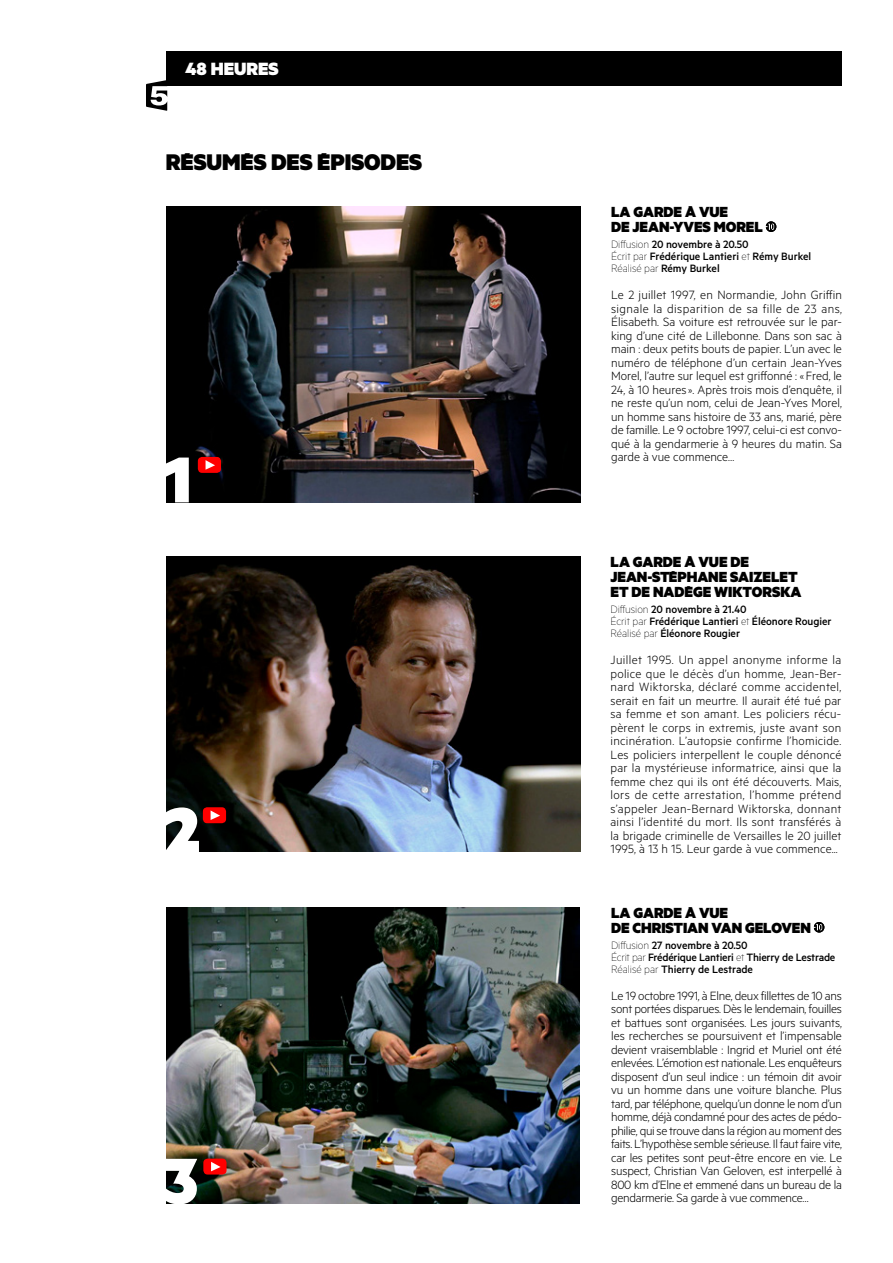
<style>
.page{position:relative;width:893px;height:1263px;background:#fff}
.page>*{position:absolute;margin:0;border:0;box-sizing:border-box;transform-origin:0 0}
.t1{font:900 73.05px "FRANCEMETRIC";color:#fff}
.t2{font:900 25.5px "FRANCEMETRIC";letter-spacing:-.005em;color:#000}
.t3{font:900 19.95px "Metric";color:#fff}
.t4{font:900 16.5px/15px "FRANCEMETRIC";letter-spacing:-.005em;color:#000}
.t5{font:300 13.5px/13.5px "Metric";color:#000;text-align:justify}
.t6{font:500 12px/12px "Metric";letter-spacing:-.005em;color:#000}
.s1{font-weight:100}
</style>
<div class="page">
<div style="left:166px;top:52px;width:676px;height:34px;background:#000"></div>
<svg style="left:146px;top:80px;width:21px;height:31px"></svg>
<img style="left:167px;top:206px;width:414px;height:296px">
<div style="left:198px;top:457px;width:23px;height:16px;background:#f00;border-radius:4px"></div>
<svg style="left:206px;top:460px;width:9px;height:10px"></svg>
<svg style="left:766px;top:221px;width:10px;height:11px"></svg>
<img style="left:167px;top:556px;width:414px;height:296px">
<div style="left:203px;top:807px;width:23px;height:16px;background:#f00;border-radius:4px"></div>
<svg style="left:211px;top:810px;width:9px;height:10px"></svg>
<img style="left:166px;top:908px;width:414px;height:296px">
<div style="left:203px;top:1158px;width:24px;height:16px;background:#f00;border-radius:4px"></div>
<svg style="left:211px;top:1162px;width:10px;height:9px"></svg>
<svg style="left:814px;top:922px;width:10px;height:10px"></svg>
<h3 class="t3" style="left:185px;top:56px;width:95px">48 HEURES</h3>
<h2 class="t2" style="left:166px;top:146px;width:258px">RÉSUMÉS DES ÉPISODES</h2>
<h1 class="t1" style="left:164px;top:434px;width:30px">1</h1>
<h1 class="t1" style="left:163px;top:784px;width:38px">2</h1>
<h1 class="t1" style="left:164px;top:1135px;width:36px">3</h1>
<p class="t4" style="left:611px;top:204px;width:153px">LA GARDE À VUE<br>DE JEAN-YVES MOREL</p>
<p class="t6" style="left:611px;top:238px;width:202px"><span class="s1">Diffusion</span> 20 novembre à 20.50<br><span class="s1">Écrit par</span> Frédérique Lantieri <span class="s1">et</span> Rémy Burkel<br><span class="s1">Réalisé par</span> Rémy Burkel</p>
<p class="t5" style="left:611px;top:288px;width:232px">Le 2 juillet 1997, en Normandie, John Griffin signale la disparition de sa fille de 23 ans, Élisabeth. Sa voiture est retrouvée sur le par&shy;king d’une cité de Lillebonne. Dans son sac à main : deux petits bouts de papier. L’un avec le numéro de téléphone d’un certain Jean-Yves Morel, l’autre sur lequel est griffonné : « Fred, le 24, à 10 heures». Après trois mois d’enquête, il ne reste qu’un nom, celui de Jean-Yves Morel, un homme sans histoire de 33 ans, marié, père de famille. Le 9 octobre 1997, celui-ci est convo&shy;qué à la gendarmerie à 9 heures du matin. Sa garde à vue commence…</p>
<p class="t4" style="left:610px;top:553px;width:192px">LA GARDE À VUE DE<br>JEAN-STÉPHANE SAIZELET<br>ET DE NADÈGE WIKTORSKA</p>
<p class="t6" style="left:610px;top:603px;width:223px"><span class="s1">Diffusion</span> 20 novembre à 21.40<br><span class="s1">Écrit par</span> Frédérique Lantieri <span class="s1">et</span> Éléonore Rougier<br><span class="s1">Réalisé par</span> Éléonore Rougier</p>
<p class="t5" style="left:610px;top:652px;width:232px">Juillet 1995. Un appel anonyme informe la police que le décès d’un homme, Jean-Ber&shy;nard Wiktorska, déclaré comme accidentel, serait en fait un meurtre. Il aurait été tué par sa femme et son amant. Les policiers récu&shy;pèrent le corps in extremis, juste avant son incinération. L’autopsie confirme l’homicide.<br>Les policiers interpellent le couple dénoncé par la mystérieuse informatrice, ainsi que la femme chez qui ils ont été découverts. Mais, lors de cette arrestation, l’homme prétend s’appeler Jean-Bernard Wiktorska, donnant ainsi l’identité du mort. Ils sont transférés à la brigade criminelle de Versailles le 20 juillet 1995, à 13 h 15. Leur garde à vue commence...</p>
<p class="t4" style="left:611px;top:904px;width:201px">LA GARDE À VUE<br>DE CHRISTIAN VAN GELOVEN</p>
<p class="t6" style="left:611px;top:939px;width:226px"><span class="s1">Diffusion</span> 27 novembre à 20.50<br><span class="s1">Écrit par</span> Frédérique Lantieri <span class="s1">et</span> Thierry de Lestrade<br><span class="s1">Réalisé par</span> Thierry de Lestrade</p>
<p class="t5" style="left:611px;top:988px;width:232px">Le 19 octobre 1991, à Elne, deux fillettes de 10 ans sont portées disparues. Dès le lendemain, fouilles et battues sont organisées. Les jours suivants, les recherches se poursuivent et l’impensable devient vraisemblable : Ingrid et Muriel ont été enlevées. L’émotion est nationale. Les enquêteurs disposent d’un seul indice : un témoin dit avoir vu un homme dans une voiture blanche. Plus tard, par téléphone, quelqu’un donne le nom d’un homme, déjà condamné pour des actes de pédo&shy;philie, qui se trouve dans la région au moment des faits. L’hypothèse semble sérieuse. Il faut faire vite, car les petites sont peut-être encore en vie. Le suspect, Christian Van Geloven, est interpellé à 800 km d’Elne et emmené dans un bureau de la gendarmerie. Sa garde à vue commence…</p>
</div>
